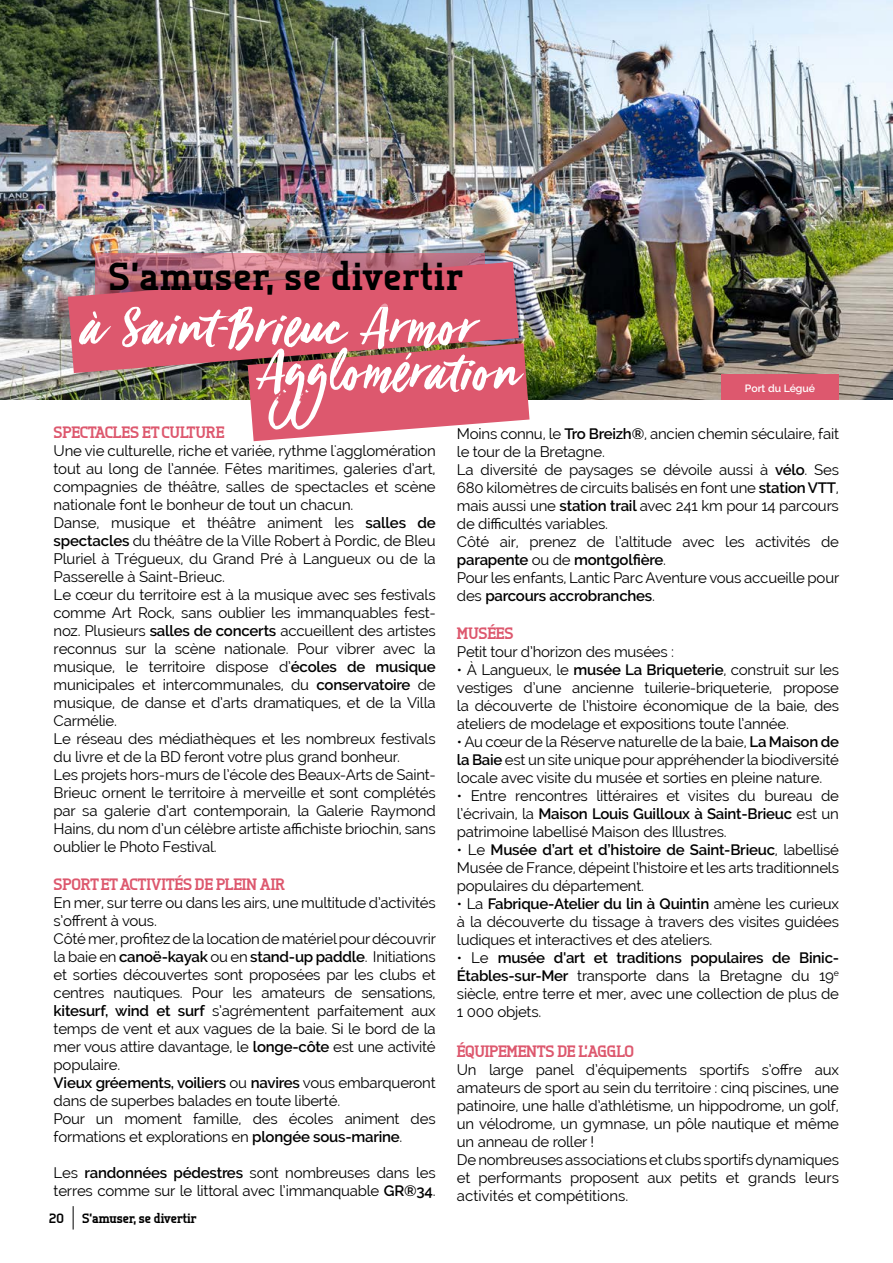
<style>
.page{position:relative;width:893px;height:1263px;background:#fff}
.page>*{position:absolute;margin:0;border:0;box-sizing:border-box;transform-origin:0 0}
.t1{font:60px/45px "Viva Beautiful";letter-spacing:.03em;color:#fff}
.t2{font:800 39px "Tertre";letter-spacing:.03em;color:#000}
.t3{font:800 16.5px "Tertre";letter-spacing:-.015em;color:#dd586e}
.t4{font:15px/18px "Raleway";letter-spacing:-.015em;color:#000;text-align:justify}
.t5{font:800 13.5px "Tertre";color:#000}
.t6{font:600 10.5px "Raleway";color:#fff}
.s1{font-weight:600}
</style>
<div class="page">
<svg style="left:73px;top:1206px;width:1px;height:23px"></svg>
<img style="left:0;top:0;width:893px;height:400px">
<svg style="left:68px;top:262px;width:451px;height:111px;background:#d15c6f"></svg>
<div style="left:721px;top:374px;width:118px;height:26px;background:#dd586e"></div>
<img style="left:892px;top:230px;width:1px;height:170px">
<svg style="left:248px;top:343px;width:281px;height:98px;background:#d86a7a"></svg>
<svg style="left:96px;top:253px;width:389px;height:53px;background:#cc6476"></svg>
<h2 class="t2" style="left:108px;top:251px;width:356px">S’amuser, se divertir</h2>
<h1 class="t1" style="left:259px;top:300px;width:263px;text-indent:-178px">à Saint-Brieuc Armor<br>Agglomération</h1>
<p class="t6" style="left:745px;top:382px;width:72px">Port du Légué</p>
<p class="t3" style="left:54px;top:421px;width:172px">SPECTACLES ET CULTURE</p>
<p class="t4" style="left:54px;top:441px;width:384px;text-align:left">Une vie culturelle, riche et variée, rythme l'agglomération tout au long de l’année. Fêtes maritimes, galeries d’art, compagnies de théâtre, salles de spectacles et scène nationale font le bonheur de tout un chacun.<br>Danse, musique et théâtre animent les <span class="s1">salles de spectacles</span> du théâtre de la Ville Robert à Pordic, de Bleu Pluriel à Trégueux, du Grand Pré à Langueux ou de la Passerelle à Saint-Brieuc.<br>Le cœur du territoire est à la musique avec ses festivals comme Art Rock, sans oublier les immanquables fest&shy;noz. Plusieurs <span class="s1">salles de concerts</span> accueillent des artistes reconnus sur la scène nationale. Pour vibrer avec la musique, le territoire dispose d’<span class="s1">écoles de musique </span>municipales et intercommunales, du <span class="s1">conservatoire</span> de musique, de danse et d’arts dramatiques, et de la Villa Carmélie.<br>Le réseau des médiathèques et les nombreux festivals du livre et de la BD feront votre plus grand bonheur.<br>Les projets hors-murs de l’école des Beaux-Arts de Saint-Brieuc ornent le territoire à merveille et sont complétés par sa galerie d’art contemporain, la Galerie Raymond Hains, du nom d’un célèbre artiste affichiste briochin, sans oublier le Photo Festival.</p>
<p class="t3" style="left:54px;top:873px;width:233px">SPORT ET ACTIVITÉS DE PLEIN AIR</p>
<p class="t4" style="left:54px;top:893px;width:384px;text-align:left">En mer, sur terre ou dans les airs, une multitude d’activités s’offrent à vous.<br>Côté mer, profitez de la location de matériel pour découvrir la baie en <span class="s1">canoë-kayak</span> ou en <span class="s1">stand-up paddle</span>. Initiations et sorties découvertes sont proposées par les clubs et centres nautiques. Pour les amateurs de sensations, <span class="s1">kitesurf, wind et surf</span> s’agrémentent parfaitement aux temps de vent et aux vagues de la baie. Si le bord de la mer vous attire davantage, le <span class="s1">longe-côte</span> est une activité populaire.<br><span class="s1">Vieux gréements, voiliers</span> ou <span class="s1">navires</span> vous embarqueront dans de superbes balades en toute liberté.<br>Pour un moment famille, des écoles animent des formations et explorations en <span class="s1">plongée sous-marine</span>.</p>
<p class="t4" style="left:54px;top:1163px;width:384px">Les <span class="s1">randonnées pédestres</span> sont nombreuses dans les terres comme sur le littoral avec l’immanquable <span class="s1">GR®34</span>.</p>
<p class="t4" style="left:457px;top:425px;width:384px;text-align:left">Moins connu, le <span class="s1">Tro Breizh®</span>, ancien chemin séculaire, fait le tour de la Bretagne.<br>La diversité de paysages se dévoile aussi à <span class="s1">vélo</span>. Ses 680 kilomètres de circuits balisés en font une <span class="s1">station VTT</span>, mais aussi une <span class="s1">station trail</span> avec 241 km pour 14 parcours de difficultés variables.<br>Côté air, prenez de l’altitude avec les activités de <span class="s1">parapente</span> ou de <span class="s1">montgolfière</span>.<br>Pour les enfants, Lantic Parc Aventure vous accueille pour des <span class="s1">parcours accrobranches</span>.</p>
<p class="t3" style="left:457px;top:623px;width:58px">MUSÉES</p>
<p class="t4" style="left:457px;top:643px;width:219px">Petit tour d’horizon des musées :</p>
<p class="t4" style="left:457px;top:661px;width:384px">• À Langueux, le <span class="s1">musée La Briqueterie</span>, construit sur les vestiges d’une ancienne tuilerie-briqueterie, propose la découverte de l’histoire économique de la baie, des ateliers de modelage et expositions toute l’année.</p>
<p class="t4" style="left:457px;top:733px;width:384px">• Au cœur de la Réserve naturelle de la baie, <span class="s1">La Maison de la Baie</span> est un site unique pour appréhender la biodiversité locale avec visite du musée et sorties en pleine nature.</p>
<p class="t4" style="left:457px;top:787px;width:384px">• Entre rencontres littéraires et visites du bureau de l’écrivain, la <span class="s1">Maison Louis Guilloux à Saint-Brieuc</span> est un patrimoine labellisé Maison des Illustres.</p>
<p class="t4" style="left:457px;top:841px;width:384px">• Le <span class="s1">Musée d’art et d’histoire de Saint-Brieuc</span>, labellisé Musée de France, dépeint l’histoire et les arts traditionnels populaires du département.</p>
<p class="t4" style="left:457px;top:895px;width:384px">• La <span class="s1">Fabrique-Atelier du lin à Quintin</span> amène les curieux à la découverte du tissage à travers des visites guidées ludiques et interactives et des ateliers.</p>
<p class="t4" style="left:457px;top:949px;width:384px">• Le <span class="s1">musée d'art et traditions populaires de Binic-Étables-sur-Mer</span> transporte dans la Bretagne du 19<sup>e </sup>siècle, entre terre et mer, avec une collection de plus de 1 000 objets.</p>
<p class="t3" style="left:457px;top:1041px;width:178px">ÉQUIPEMENTS DE L’AGGLO</p>
<p class="t4" style="left:457px;top:1060px;width:384px;text-align:left">Un large panel d’équipements sportifs s’offre aux amateurs de sport au sein du territoire : cinq piscines, une patinoire, une halle d’athlétisme, un hippodrome, un golf, un vélodrome, un gymnase, un pôle nautique et même un anneau de roller !<br>De nombreuses associations et clubs sportifs dynamiques et performants proposent aux petits et grands leurs activités et compétitions.</p>
<p class="t5" style="left:49px;top:1210px;width:16px">20</p>
<p class="t5" style="left:82px;top:1210px;width:116px">S’amuser, se divertir</p>
</div>
